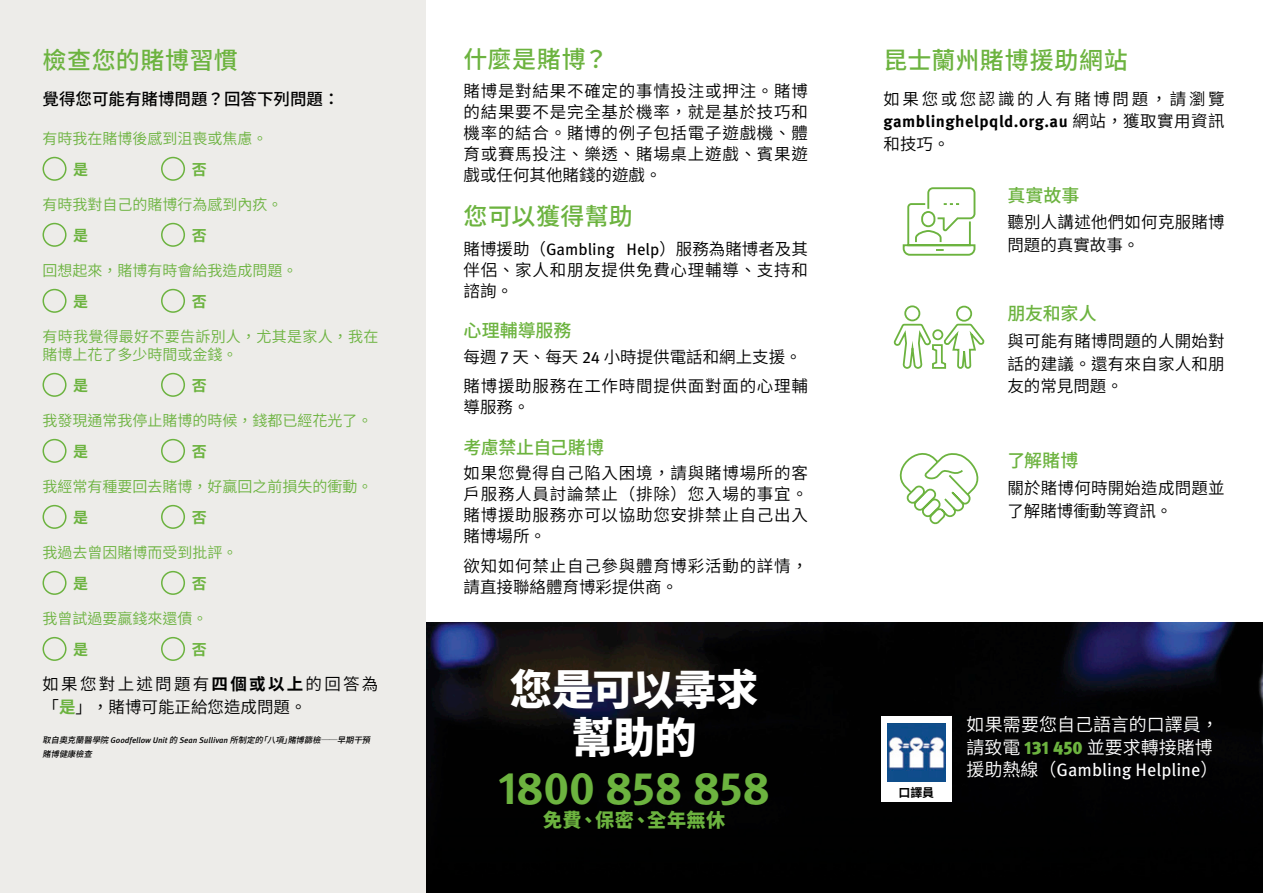
<style>
.page{position:relative;width:1263px;height:893px;background:#fff}
.page>*{position:absolute;margin:0;border:0;box-sizing:border-box;transform-origin:0 0}
.t1{font:700 45.75px "Meta OT";letter-spacing:-.01em;color:#6cb33f}
.t2{font:800 42.15px/48px "Source Han Sans TW";letter-spacing:-.015em;color:#fff;text-align:center}
.t3{font:500 24px "Source Han Sans TW";letter-spacing:.02em;color:#6cb33f}
.t4{font:800 19.05px "Source Han Sans TW";letter-spacing:.02em;color:#6cb33f}
.t5{font:18px/22.5px "Source Han Sans TW";color:#fff}
.t6{font:500 18px "Source Han Sans TW";letter-spacing:-.01em;color:#6cb33f}
.t7{font:16.5px/21px "Source Han Sans TW";letter-spacing:.045em;color:#000;text-align:justify}
.t8{font:16.5px/22.5px "Source Han Sans TW";letter-spacing:.015em;color:#000}
.t9{font:16.5px/22.5px "Source Han Sans TW";letter-spacing:.14em;color:#000}
.t10{font:500 16.5px "Source Han Sans TW";color:#000}
.t11{font:15px/31px "Source Han Sans TW";color:#6cb33f}
.t12{font:15px/18px "Source Han Sans TW";letter-spacing:.02em;color:#6cb33f}
.t13{font:700 15px "Source Han Sans TW";color:#6cb33f}
.t14{font:700 12px "Source Han Sans TW";color:#000}
.t15{font:italic 500 8.25px/13.5px "Source Han Sans CN";color:#000}
.s1{font-weight:700}
.s2{font-weight:700;color:#6cb33f}
.s3{font-family:"Meta OT"}
.s4{font-family:"Meta OT";font-weight:700}
.s5{font-family:"Meta OT";font-weight:900;color:#6cb33f}
</style>
<div class="page">
<img style="left:425px;top:622px;width:838px;height:271px">
<div style="left:0;top:0;width:425px;height:893px;background:#edece9"></div>
<svg style="left:902px;top:187px;width:74px;height:69px"></svg>
<svg style="left:893px;top:305px;width:92px;height:220px"></svg>
<div style="left:43px;top:157px;width:24px;height:24px;border:2px solid #6cb33f;border-radius:50%"></div>
<div style="left:161px;top:157px;width:24px;height:24px;border:2px solid #6cb33f;border-radius:50%"></div>
<div style="left:43px;top:223px;width:24px;height:24px;border:2px solid #6cb33f;border-radius:50%"></div>
<div style="left:161px;top:223px;width:24px;height:24px;border:2px solid #6cb33f;border-radius:50%"></div>
<div style="left:43px;top:289px;width:24px;height:24px;border:2px solid #6cb33f;border-radius:50%"></div>
<div style="left:161px;top:289px;width:24px;height:24px;border:2px solid #6cb33f;border-radius:50%"></div>
<div style="left:43px;top:373px;width:24px;height:24px;border:2px solid #6cb33f;border-radius:50%"></div>
<div style="left:161px;top:373px;width:24px;height:24px;border:2px solid #6cb33f;border-radius:50%"></div>
<div style="left:43px;top:439px;width:24px;height:24px;border:2px solid #6cb33f;border-radius:50%"></div>
<div style="left:161px;top:439px;width:24px;height:24px;border:2px solid #6cb33f;border-radius:50%"></div>
<div style="left:43px;top:505px;width:24px;height:24px;border:2px solid #6cb33f;border-radius:50%"></div>
<div style="left:161px;top:505px;width:24px;height:24px;border:2px solid #6cb33f;border-radius:50%"></div>
<div style="left:43px;top:571px;width:24px;height:24px;border:2px solid #6cb33f;border-radius:50%"></div>
<div style="left:161px;top:571px;width:24px;height:24px;border:2px solid #6cb33f;border-radius:50%"></div>
<div style="left:43px;top:637px;width:24px;height:24px;border:2px solid #6cb33f;border-radius:50%"></div>
<div style="left:161px;top:637px;width:24px;height:24px;border:2px solid #6cb33f;border-radius:50%"></div>
<div style="left:881px;top:716px;width:71px;height:86px;background:#fff"></div>
<img style="left:888px;top:724px;width:57px;height:58px">
<p class="t3" style="left:43px;top:47px;width:197px">檢查您的賭博習慣</p>
<p class="t10" style="left:43px;top:89px;width:298px">覺得您可能有賭博問題？回答下列問題：</p>
<p class="t11" style="left:73px;top:123px;width:196px;text-indent:-31px">有時我在賭博後感到沮喪或焦慮。<span class="s1">是</span></p>
<p class="t13" style="left:192px;top:161px;width:17px">否</p>
<p class="t11" style="left:73px;top:189px;width:211px;text-indent:-31px">有時我對自己的賭博行為感到內疚。<span class="s1">是</span></p>
<p class="t13" style="left:192px;top:227px;width:17px">否</p>
<p class="t11" style="left:73px;top:255px;width:226px;text-indent:-31px">回想起來，賭博有時會給我造成問題。<span class="s1">是</span></p>
<p class="t13" style="left:192px;top:293px;width:17px">否</p>
<p class="t12" style="left:43px;top:328px;width:337px">有時我覺得最好不要告訴別人，尤其是家人，我在賭博上花了多少時間或金錢。</p>
<p class="t13" style="left:73px;top:377px;width:16px">是</p>
<p class="t13" style="left:192px;top:377px;width:17px">否</p>
<p class="t11" style="left:73px;top:405px;width:301px;text-indent:-31px">我發現通常我停止賭博的時候，錢都已經花光了。<span class="s1">是</span></p>
<p class="t13" style="left:192px;top:443px;width:17px">否</p>
<p class="t11" style="left:73px;top:471px;width:301px;text-indent:-31px">我經常有種要回去賭博，好贏回之前損失的衝動。<span class="s1">是</span></p>
<p class="t13" style="left:192px;top:509px;width:17px">否</p>
<p class="t11" style="left:73px;top:537px;width:166px;text-indent:-31px">我過去曾因賭博而受到批評。<span class="s1">是</span></p>
<p class="t13" style="left:192px;top:575px;width:17px">否</p>
<p class="t11" style="left:73px;top:603px;width:136px;text-indent:-31px">我曾試過要贏錢來還債。<span class="s1">是</span></p>
<p class="t13" style="left:192px;top:641px;width:17px">否</p>
<p class="t9" style="left:43px;top:673px;width:337px">如果您對上述問題有<span class="s1">四個或以上</span>的回答為「<span class="s2">是</span>」，賭博可能正給您造成問題。</p>
<p class="t15" style="left:43px;top:734px;width:333px">取自奧克蘭醫學院 <span class="s3">G o o dfe llo w Un it</span> 的 <span class="s3">Se a n Su lliva n</span> 所制定的「八項」賭博篩檢──早期干預賭博健康檢查</p>
<p class="t3" style="left:463px;top:45px;width:146px">什麼是賭博？</p>
<p class="t7" style="left:463px;top:81px;width:346px">賭博是對結果不確定的事情投注或押注。賭博的結果要不是完全基於機率，就是基於技巧和機率的結合。賭博的例子包括電子遊戲機、體育或賽馬投注、樂透、賭場桌上遊戲、賓果遊戲或任何其他賭錢的遊戲。</p>
<p class="t3" style="left:463px;top:203px;width:171px">您可以獲得幫助</p>
<p class="t7" style="left:463px;top:238px;width:346px">賭博援助（<span class="s3">Gambling Help</span>）服務為賭博者及其伴侶、家人和朋友提供免費心理輔導、支持和諮詢。</p>
<p class="t6" style="left:463px;top:320px;width:110px">心理輔導服務</p>
<p class="t7" style="left:463px;top:342px;width:346px;line-height:29.5px">每週 <span class="s3">7</span> 天、每天 <span class="s3">24</span> 小時提供電話和網上支援。賭博援助服務在工作時間提供面對面的心理輔</p>
<p class="t7" style="left:463px;top:397px;width:67px">導服務。</p>
<p class="t6" style="left:463px;top:437px;width:142px">考慮禁止自己賭博</p>
<p class="t7" style="left:463px;top:463px;width:346px">如果您覺得自己陷入困境，請與賭博場所的客戶服務人員討論禁止（排除）您入場的事宜。賭博援助服務亦可以協助您安排禁止自己出入賭博場所。</p>
<p class="t7" style="left:463px;top:555px;width:346px">欲知如何禁止自己參與體育博彩活動的詳情，請直接聯絡體育博彩提供商。</p>
<p class="t2" style="left:510px;top:666px;width:250px">您是可以尋求幫助的</p>
<p class="t1" style="left:498px;top:759px;width:273px">1800 858 858</p>
<p class="t4" style="left:543px;top:809px;width:184px">免費、保密、全年無休</p>
<p class="t3" style="left:883px;top:47px;width:246px">昆士蘭州賭博援助網站</p>
<p class="t7" style="left:883px;top:88px;width:343px;line-height:22.5px">如果您或您認識的人有賭博問題，請瀏覽<span class="s4">gamblinghelpqld.org.au</span> 網站，獲取實用資訊和技巧。</p>
<p class="t6" style="left:1007px;top:185px;width:73px">真實故事</p>
<p class="t8" style="left:1007px;top:211px;width:219px">聽別人講述他們如何克服賭博問題的真實故事。</p>
<p class="t6" style="left:1007px;top:304px;width:91px">朋友和家人</p>
<p class="t7" style="left:1007px;top:330px;width:219px;line-height:22.5px">與可能有賭博問題的人開始對話的建議。還有來自家人和朋友的常見問題。</p>
<p class="t6" style="left:1007px;top:451px;width:73px">了解賭博</p>
<p class="t8" style="left:1007px;top:477px;width:219px">關於賭博何時開始造成問題並了解賭博衝動等資訊。</p>
<p class="t14" style="left:898px;top:785px;width:37px">口譯員</p>
<p class="t5" style="left:966px;top:714px;width:254px">如果需要您自己語言的口譯員，請致電 <span class="s5">131 450</span> 並要求轉接賭博援助熱線（<span class="s3">Gambling Helpline</span>）</p>
</div>
